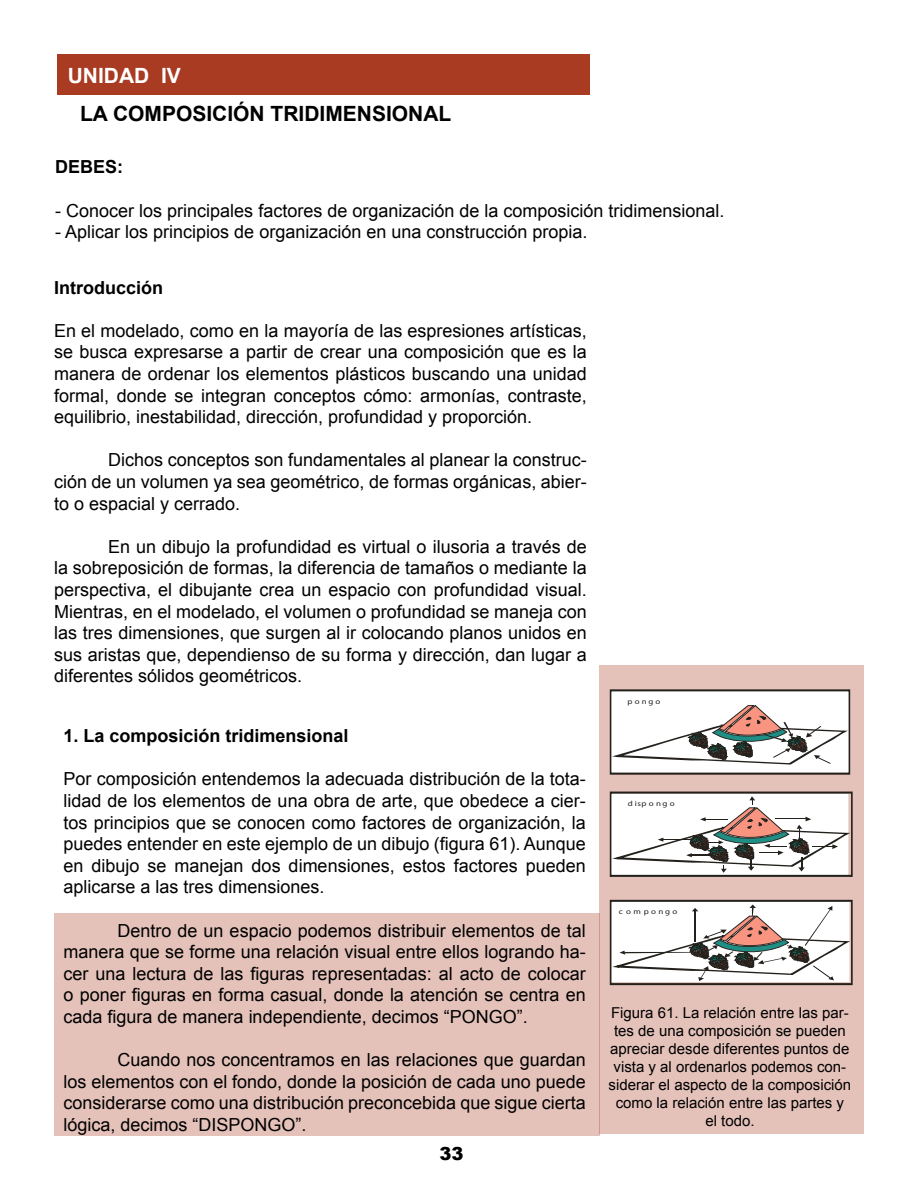
<style>
.page{position:relative;width:918px;height:1188px;background:#fff}
.page>*{position:absolute;margin:0;border:0;box-sizing:border-box;transform-origin:0 0}
.t1{font:700 21px "Arial";color:#000}
.t2{font:700 21px "Arial";color:#fff}
.t3{font:18px/21.6px "Arial";color:#000;text-align:justify}
.t4{font:700 18px "Arial";color:#000}
.t5{font:900 18px "Arial";color:#000}
.t6{font:15px/18px "Arial";color:#000;text-align:center}
.t7{font:7.5px "Myriad Pro";letter-spacing:.255em;color:#24211d;scale:1.2 1}
.t8{font:7.5px "Myriad Pro";letter-spacing:.255em;color:#24211d;scale:1.19 1}
</style>
<div class="page">
<div style="left:599px;top:665px;width:265px;height:469px;background:#e4c2ba"></div>
<div style="left:54px;top:914px;width:546px;height:222px;background:#e4c2ba"></div>
<div style="left:57px;top:54px;width:533px;height:40px;background:#a83b22"></div>
<svg style="left:610px;top:792px;width:243px;height:85px;background:#d5d1d0"></svg>
<svg style="left:610px;top:900px;width:243px;height:85px;background:#d4d0cf"></svg>
<div style="left:611px;top:691px;width:238px;height:82px;background:#fff;border:4px solid #fff"></div>
<hr style="left:611px;top:689px;width:238px;height:2px;background:#24211d">
<hr style="left:849px;top:690px;width:1px;height:84px;background:#24211d">
<hr style="left:611px;top:773px;width:238px;height:2px;background:#24211d">
<hr style="left:610px;top:690px;width:1px;height:84px;background:#24211d">
<svg style="left:612px;top:705px;width:236px;height:60px"></svg>
<p class="t2" style="left:68px;top:62px;width:115px">UNIDAD IV</p>
<p class="t1" style="left:80px;top:100px;width:373px">LA COMPOSICIÓN TRIDIMENSIONAL</p>
<p class="t4" style="left:55px;top:155px;width:70px">DEBES:</p>
<p class="t3" style="left:55px;top:200px;width:671px">- Conocer los principales factores de organización de la composición tridimensional.</p>
<p class="t3" style="left:55px;top:221px;width:534px">- Aplicar los principios de organización en una construcción propia.</p>
<p class="t4" style="left:54px;top:275px;width:111px">Introducción</p>
<p class="t3" style="left:54px;top:320px;width:534px">En el modelado, como en la mayoría de las espresiones artísticas, se busca expresarse a partir de crear una composición que es la manera de ordenar los elementos plásticos buscando una unidad formal, donde se integran conceptos cómo: armonías, contraste, equilibrio, inestabilidad, dirección, profundidad y proporción.</p>
<p class="t3" style="left:54px;top:449px;width:534px;text-indent:54px">Dichos conceptos son fundamentales al planear la construc&shy;ción de un volumen ya sea geométrico, de formas orgánicas, abier&shy;to o espacial y cerrado.</p>
<p class="t3" style="left:54px;top:536px;width:534px;text-indent:54px">En un dibujo la profundidad es virtual o ilusoria a través de la sobreposición de formas, la diferencia de tamaños o mediante la perspectiva, el dibujante crea un espacio con profundidad visual.<br>Mientras, en el modelado, el volumen o profundidad se maneja con las tres dimensiones, que surgen al ir colocando planos unidos en sus aristas que, dependienso de su forma y dirección, dan lugar a diferentes sólidos geométricos.</p>
<p class="t4" style="left:64px;top:724px;width:287px">1. La composición tridimensional</p>
<p class="t3" style="left:64px;top:768px;width:524px">Por composición entendemos la adecuada distribución de la tota&shy;lidad de los elementos de una obra de arte, que obedece a cier&shy;tos principios que se conocen como factores de organización, la puedes entender en este ejemplo de un dibujo (figura 61). Aunque en dibujo se manejan dos dimensiones, estos factores pueden aplicarse a las tres dimensiones.</p>
<p class="t3" style="left:64px;top:920px;width:524px;text-indent:54px">Dentro de un espacio podemos distribuir elementos de tal manera que se forme una relación visual entre ellos logrando ha&shy;cer una lectura de las figuras representadas: al acto de colocar o poner figuras en forma casual, donde la atención se centra en cada figura de manera independiente, decimos “PONGO”.</p>
<p class="t3" style="left:64px;top:1049px;width:524px;text-indent:54px">Cuando nos concentramos en las relaciones que guardan los elementos con el fondo, donde la posición de cada uno puede considerarse como una distribución preconcebida que sigue cierta lógica, decimos “DISPONGO”.</p>
<p class="t5" style="left:439px;top:1140px;width:26px">33</p>
<p class="t8" style="left:627px;top:696px;width:29px">pongo</p>
<p class="t7" style="left:628px;top:799px;width:41px">dispongo</p>
<p class="t7" style="left:619px;top:907px;width:50px">compongo</p>
<p class="t6" style="left:609px;top:1004px;width:244px">Figura 61. La relación entre las par&shy;tes de una composición se pueden apreciar desde diferentes puntos de vista y al ordenarlos podemos con&shy;siderar el aspecto de la composición como la relación entre las partes y el todo.</p>
</div>
